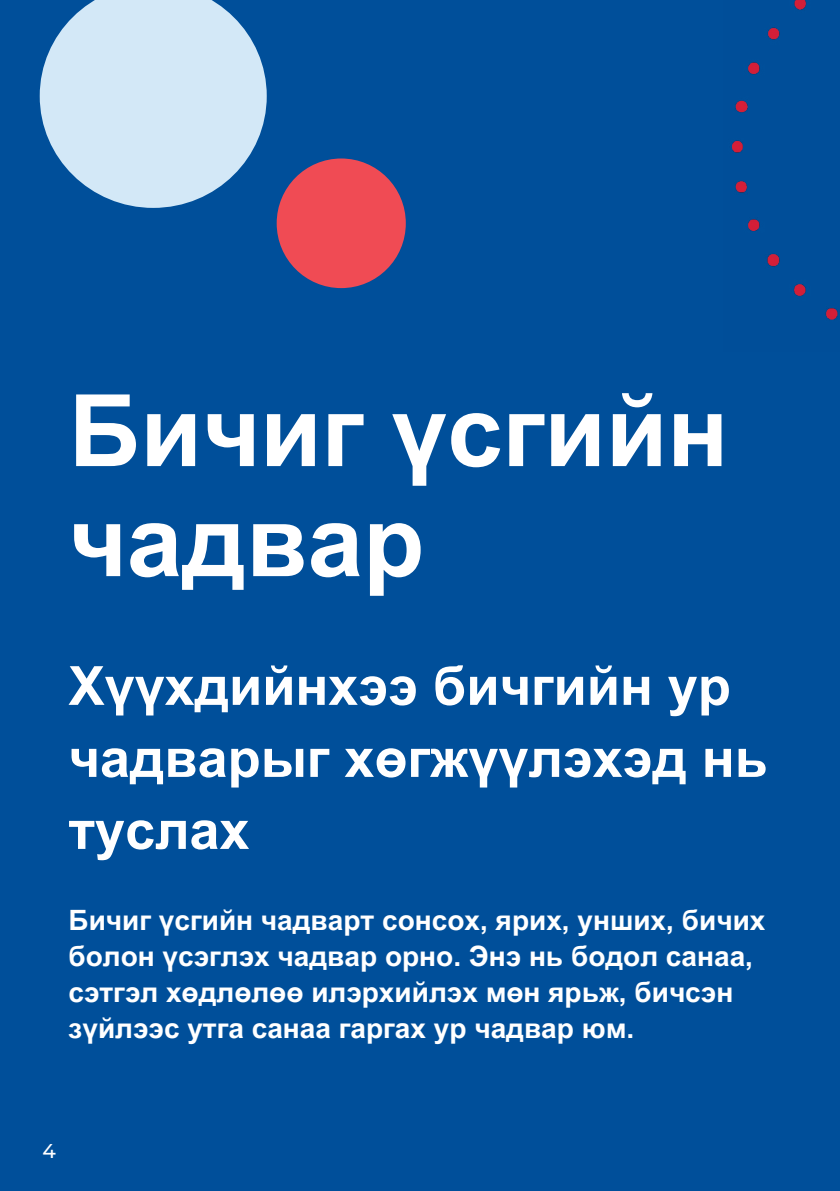
<style>
.page{position:relative;width:840px;height:1191px;background:#fff}
.page>*{position:absolute;margin:0;border:0;box-sizing:border-box;transform-origin:0 0}
.Heading_1_-_white{font:700 100px/110px "Arial Unicode MS";color:#fff}
.Sub_heading_-_white{font:700 54px/72px "Arial Unicode MS";color:#fff}
.Section_intro_text{font:700 28px/36px "Arial Unicode MS";color:#fff}
.t1{font:500 20px "Montserrat";color:#fff}
</style>
<div class="page">
<div style="left:0;top:0;width:839px;height:1191px;background:#004f9a"></div>
<img style="left:732px;top:0;width:106px;height:320px">
<div style="left:276px;top:158px;width:129px;height:130px;background:#f04b54;border-radius:50%"></div>
<svg style="left:40px;top:0;width:226px;height:208px;fill:#d3e8f7"></svg>
<h1 class="Heading_1_-_white" style="left:68px;top:379px;width:660px">Бичиг үсгийн чадвар</h1>
<h2 class="Sub_heading_-_white" style="left:68px;top:651px;width:700px">Хүүхдийнхээ бичгийн ур чадварыг хөгжүүлэхэд нь туслах</h2>
<p class="Section_intro_text" style="left:68px;top:903px;width:698px">Бичиг үсгийн чадварт сонсох, ярих, унших, бичих болон үсэглэх чадвар орно. Энэ нь бодол санаа, сэтгэл хөдлөлөө илэрхийлэх мөн ярьж, бичсэн зүйлээс утга санаа гаргах ур чадвар юм.</p>
<p class="t1" style="left:43px;top:1136px;width:15px">4</p>
</div>
